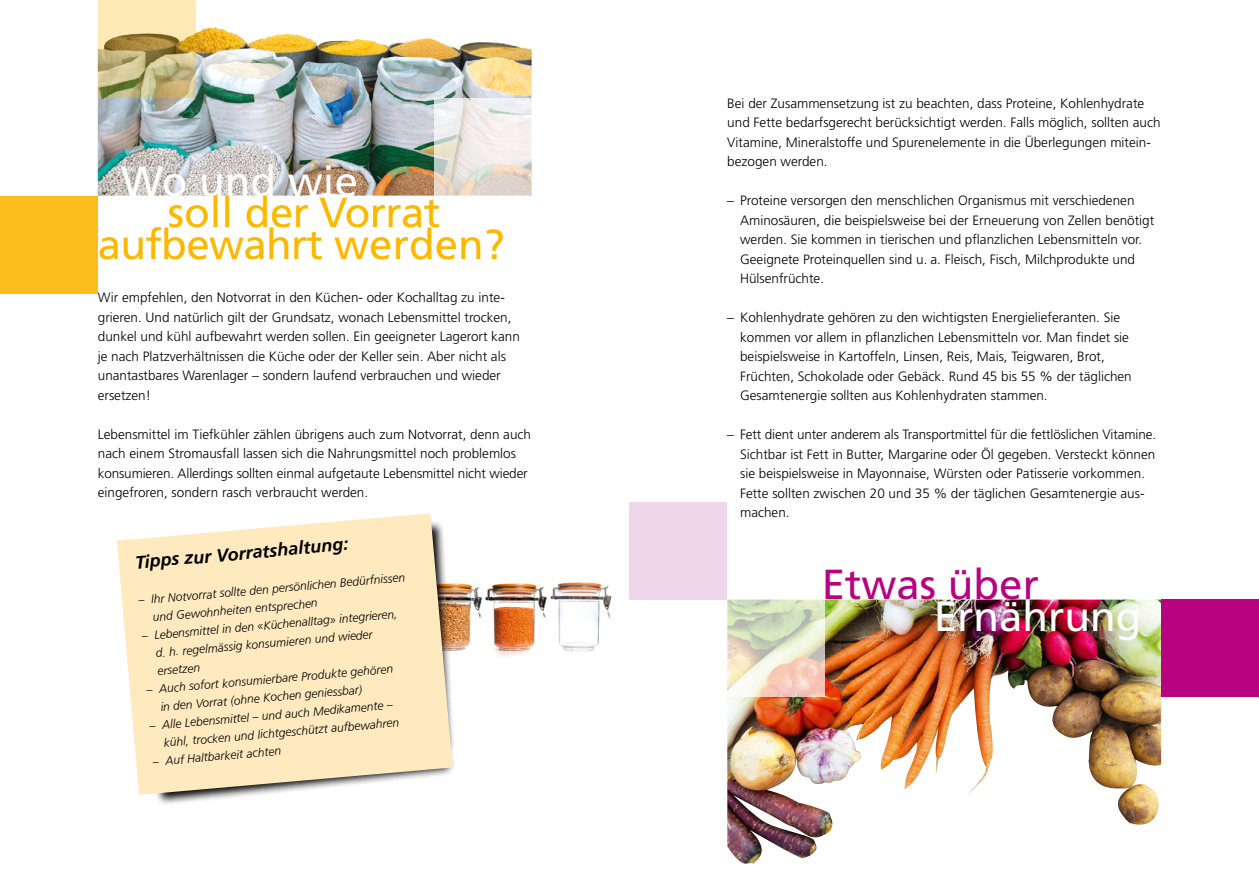
<style>
.page{position:relative;width:1259px;height:893px;background:#fff}
.page>*{position:absolute;margin:0;border:0;box-sizing:border-box;transform-origin:0 0}
.t1{font:42px/31.5px "Frutiger";letter-spacing:-.015em;color:#fbb800;text-align:center}
.t2{font:42px "Frutiger";color:#fff}
.t3{font:42px "Frutiger";color:#b7037f}
.t4{font:italic 700 18px "Frutiger";color:#000}
.t5{font:300 13.5px/19.5px "Frutiger";color:#000}
.t6{font:italic 300 12px/18px "Frutiger";color:#000}
</style>
<div class="page">
<img style="left:727px;top:600px;width:434px;height:264px">
<img style="left:485px;top:583px;width:62px;height:74px">
<img style="left:550px;top:582px;width:62px;height:70px">
<img style="left:455px;top:583px;width:26px;height:68px">
<img style="left:98px;top:27px;width:433px;height:169px">
<svg style="left:434px;top:98px;width:97px;height:98px"></svg>
<svg style="left:156px;top:631px;width:300px;height:173px"></svg>
<svg style="left:117px;top:513px;width:335px;height:282px;background:#fae8c4"></svg>
<svg style="left:727px;top:600px;width:98px;height:97px;background:#e2dcc5"></svg>
<div style="left:1161px;top:600px;width:98px;height:97px;background:#b7037f"></div>
<div style="left:629px;top:502px;width:98px;height:98px;background:#eed7ea"></div>
<svg style="left:98px;top:0;width:98px;height:98px;background:#d0be85"></svg>
<div style="left:0;top:196px;width:98px;height:97px;background:#fcbe1c"></div>
<h1 class="t2" style="left:121px;top:157px;width:238px">Wo und wie</h1>
<h1 class="t1" style="left:98px;top:197px;width:408px">soll der Vorrat aufbewahrt werden?</h1>
<p class="t5" style="left:98px;top:288px;width:423px">Wir empfehlen, den Notvorrat in den Küchen- oder Kochalltag zu inte&shy;grieren. Und natürlich gilt der Grundsatz, wonach Lebensmittel trocken, dunkel und kühl aufbewahrt werden sollen. Ein geeigneter Lagerort kann je nach Platzverhältnissen die Küche oder der Keller sein. Aber nicht als unantastbares Warenlager – sondern laufend verbrauchen und wieder ersetzen!</p>
<p class="t5" style="left:98px;top:425px;width:435px">Lebensmittel im Tiefkühler zählen übrigens auch zum Notvorrat, denn auch nach einem Stromausfall lassen sich die Nahrungsmittel noch problemlos konsumieren. Allerdings sollten einmal aufgetaute Lebensmittel nicht wieder eingefroren, sondern rasch verbraucht werden.</p>
<h2 class="t4" style="left:134px;top:552px;width:215px;rotate:-5deg">Tipps zur Vorratshaltung:</h2>
<p class="t6" style="left:150px;top:590px;width:256px;text-indent:-13px;rotate:-5deg">– Ihr Notvorrat sollte den persönlichen Bedürfnissen und Gewohnheiten entsprechen</p>
<p class="t6" style="left:154px;top:626px;width:246px;text-indent:-13px;rotate:-5deg">– Lebensmittel in den «Küchenalltag» integrieren, d. h. regelmässig konsumieren und wieder ersetzen</p>
<p class="t6" style="left:158px;top:680px;width:236px;text-indent:-13px;rotate:-5deg">– Auch sofort konsumierbare Produkte gehören in den Vorrat (ohne Kochen geniessbar)</p>
<p class="t6" style="left:161px;top:716px;width:238px;text-indent:-13px;rotate:-5deg">– Alle Lebensmittel – und auch Medikamente – kühl, trocken und lichtgeschützt aufbewahren</p>
<p class="t6" style="left:152px;top:753px;width:130px;rotate:-5deg">– Auf Haltbarkeit achten</p>
<p class="t5" style="left:727px;top:94px;width:435px">Bei der Zusammensetzung ist zu beachten, dass Proteine, Kohlenhydrate und Fette bedarfsgerecht berücksichtigt werden. Falls möglich, sollten auch Vitamine, Mineralstoffe und Spurenelemente in die Überlegungen mitein&shy;bezogen werden.</p>
<p class="t5" style="left:740px;top:191px;width:416px;text-indent:-13px">– Proteine versorgen den menschlichen Organismus mit verschiedenen Aminosäuren, die beispielsweise bei der Erneuerung von Zellen benötigt werden. Sie kommen in tierischen und pflanzlichen Lebensmitteln vor.<br>Geeignete Proteinquellen sind u. a. Fleisch, Fisch, Milchprodukte und Hülsenfrüchte.</p>
<p class="t5" style="left:740px;top:308px;width:393px;text-indent:-13px">– Kohlenhydrate gehören zu den wichtigsten Energielieferanten. Sie kommen vor allem in pflanzlichen Lebensmitteln vor. Man findet sie beispielsweise in Kartoffeln, Linsen, Reis, Mais, Teigwaren, Brot, Früchten, Schokolade oder Gebäck. Rund 45 bis 55 % der täglichen Gesamtenergie sollten aus Kohlenhydraten stammen.</p>
<p class="t5" style="left:740px;top:425px;width:417px;text-indent:-13px">– Fett dient unter anderem als Transportmittel für die fettlöslichen Vitamine.<br>Sichtbar ist Fett in Butter, Margarine oder Öl gegeben. Versteckt können sie beispielsweise in Mayonnaise, Würsten oder Patisserie vorkommen.<br>Fette sollten zwischen 20 und 35 % der täglichen Gesamtenergie aus&shy;machen.</p>
<h1 class="t3" style="left:822px;top:560px;width:219px">Etwas über</h1>
<h1 class="t2" style="left:933px;top:591px;width:209px">Ernährung</h1>
</div>
